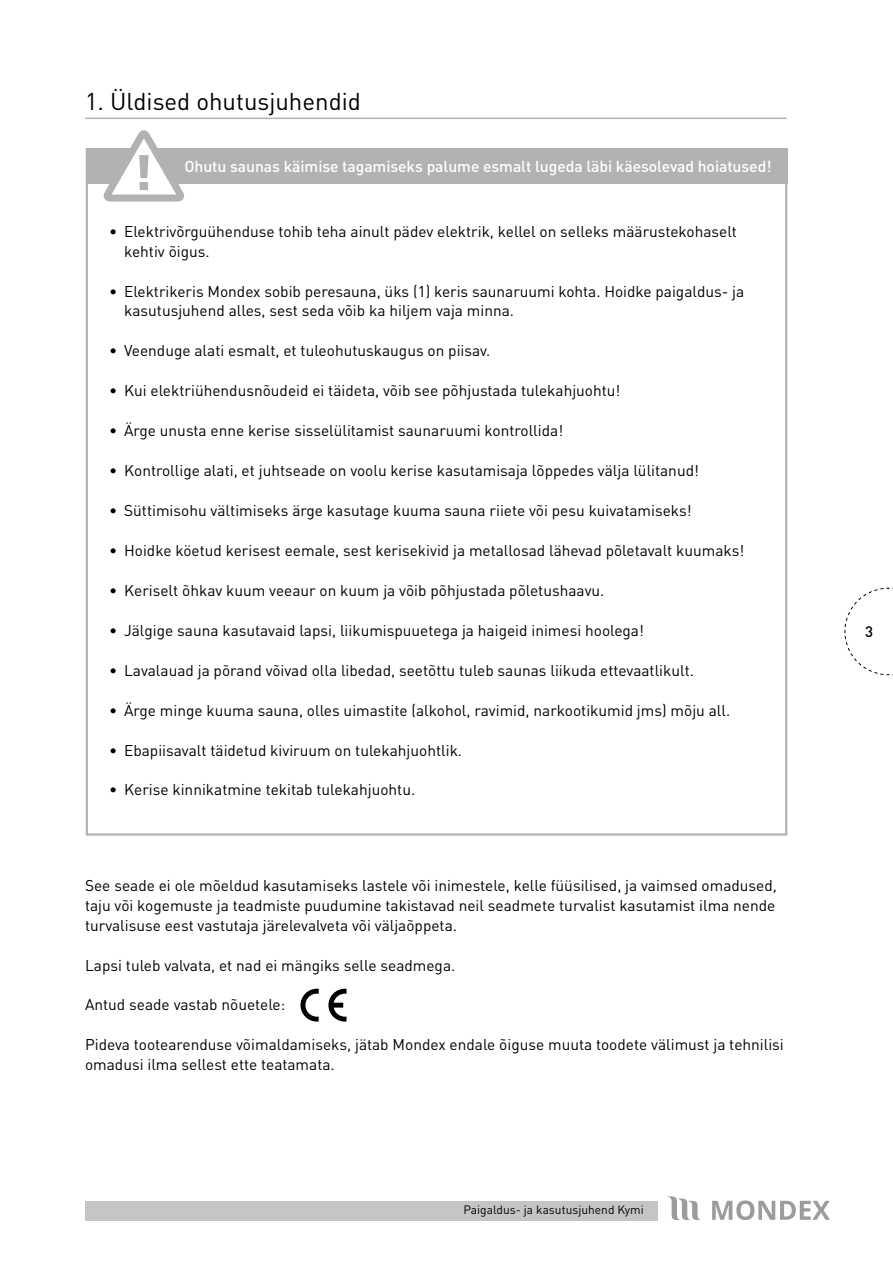
<style>
.page{position:relative;width:893px;height:1263px;background:#fff}
.page>*{position:absolute;margin:0;border:0;box-sizing:border-box;transform-origin:0 0}
.t1{font:24px "DIN";color:#000}
.t2{font:500 15.75px "DIN";letter-spacing:-.005em;color:#fff}
.t3{font:15.45px/20px "DIN";color:#000}
.t4{font:500 15px "DIN";color:#000}
.t5{font:12px "DIN";color:#000}
</style>
<div class="page">
<svg style="left:844px;top:587px;width:49px;height:88px"></svg>
<div style="left:85px;top:1201px;width:572px;height:19px;background:#c5c5c5"></div>
<svg style="left:668px;top:1196px;width:32px;height:24px"></svg>
<svg style="left:712px;top:1200px;width:118px;height:20px"></svg>
<svg style="left:328px;top:989px;width:19px;height:32px"></svg>
<svg style="left:300px;top:989px;width:19px;height:32px"></svg>
<hr style="left:85px;top:118px;width:702px;height:1px;background:#b2b2b2">
<div style="left:86px;top:149px;width:701px;height:35px;background:#b2b2b2"></div>
<svg style="left:103px;top:130px;width:88px;height:72px"></svg>
<h1 class="t1" style="left:85px;top:86px;width:277px">1. Üldised ohutusjuhendid</h1>
<p class="t2" style="left:184px;top:157px;width:589px">Ohutu saunas käimise tagamiseks palume esmalt lugeda läbi käesolevad hoiatused!</p>
<p class="t3" style="left:124px;top:221px;width:614px;text-indent:-15px">• Elektrivõrguühenduse tohib teha ainult pädev elektrik, kellel on selleks määrustekohaselt kehtiv õigus.</p>
<p class="t3" style="left:124px;top:281px;width:621px;text-indent:-15px">• Elektrikeris Mondex sobib peresauna, üks (1) keris saunaruumi kohta. Hoidke paigaldus- ja kasutusjuhend alles, sest seda võib ka hiljem vaja minna.</p>
<p class="t3" style="left:109px;top:341px;width:383px">• Veenduge alati esmalt, et tuleohutuskaugus on piisav.</p>
<p class="t3" style="left:109px;top:380px;width:513px">• Kui elektriühendusnõudeid ei täideta, võib see põhjustada tulekahjuohtu!</p>
<p class="t3" style="left:109px;top:420px;width:456px">• Ärge unusta enne kerise sisselülitamist saunaruumi kontrollida!</p>
<p class="t3" style="left:109px;top:460px;width:591px">• Kontrollige alati, et juhtseade on voolu kerise kasutamisaja lõppedes välja lülitanud!</p>
<p class="t3" style="left:109px;top:500px;width:584px">• Süttimisohu vältimiseks ärge kasutage kuuma sauna riiete või pesu kuivatamiseks!</p>
<p class="t3" style="left:109px;top:540px;width:637px">• Hoidke köetud kerisest eemale, sest kerisekivid ja metallosad lähevad põletavalt kuumaks!</p>
<p class="t3" style="left:109px;top:580px;width:497px">• Keriselt õhkav kuum veeaur on kuum ja võib põhjustada põletushaavu.</p>
<p class="t3" style="left:109px;top:620px;width:536px">• Jälgige sauna kasutavaid lapsi, liikumispuuetega ja haigeid inimesi hoolega!</p>
<p class="t3" style="left:109px;top:660px;width:586px">• Lavalauad ja põrand võivad olla libedad, seetõttu tuleb saunas liikuda ettevaatlikult.</p>
<p class="t3" style="left:109px;top:700px;width:623px">• Ärge minge kuuma sauna, olles uimastite (alkohol, ravimid, narkootikumid jms) mõju all.</p>
<p class="t3" style="left:109px;top:740px;width:355px">• Ebapiisavalt täidetud kiviruum on tulekahjuohtlik.</p>
<p class="t3" style="left:109px;top:780px;width:308px">• Kerise kinnikatmine tekitab tulekahjuohtu.</p>
<p class="t3" style="left:85px;top:875px;width:693px;text-align:justify">See seade ei ole mõeldud kasutamiseks lastele või inimestele, kelle füüsilised, ja vaimsed omadused, taju või kogemuste ja teadmiste puudumine takistavad neil seadmete turvalist kasutamist ilma nende turvalisuse eest vastutaja järelevalveta või väljaõppeta.</p>
<p class="t3" style="left:85px;top:955px;width:372px">Lapsi tuleb valvata, et nad ei mängiks selle seadmega.</p>
<p class="t3" style="left:85px;top:994px;width:202px">Antud seade vastab nõuetele:</p>
<p class="t3" style="left:85px;top:1034px;width:700px">Pideva tootearenduse võimaldamiseks, jätab Mondex endale õiguse muuta toodete välimust ja tehnilisi omadusi ilma sellest ette teatamata.</p>
<p class="t5" style="left:463px;top:1202px;width:182px">Paigaldus- ja kasutusjuhend Kymi</p>
<p class="t4" style="left:865px;top:621px;width:9px">3</p>
</div>
